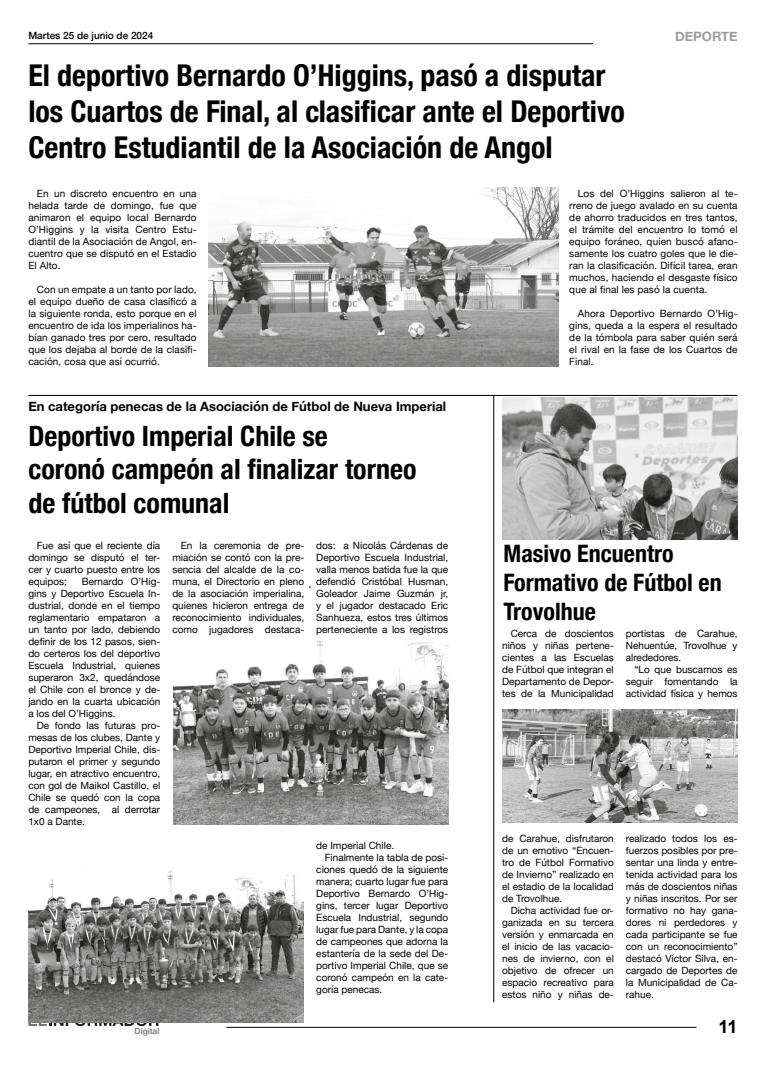
<style>
.page{position:relative;width:766px;height:1078px;background:#fff}
.page>*{position:absolute;margin:0;border:0;box-sizing:border-box;transform-origin:0 0}
.t1{font:700 condensed 30px/36px "Helvetica Neue";color:#000}
.t2{font:700 condensed 28px/33.6px "Helvetica Neue";color:#000}
.t3{font:700 condensed 24px/28.8px "Helvetica Neue";color:#000}
.t4{font:700 18px "Arial";color:#000}
.t5{font:700 13px "Helvetica Neue";color:#000}
.t6{font:700 13px "Helvetica Neue";color:#9d9d9c}
.t7{font:10px/12px "Helvetica Neue";color:#000;text-align:justify}
.t8{font:500 10px "Helvetica Neue";color:#000}
.t9{font:500 8.5px "Helvetica Neue";color:#717170}
</style>
<div class="page">
<hr style="left:28px;top:43px;width:564px;height:1px;background:#000">
<hr style="left:226px;top:1026px;width:470px;height:1px;background:#000">
<svg style="left:28px;top:1021px;width:131px;height:4px"></svg>
<hr style="left:28px;top:395px;width:709px;height:1px;background:#000">
<img style="left:173px;top:641px;width:275px;height:183px">
<img style="left:208px;top:187px;width:350px;height:180px">
<img style="left:28px;top:870px;width:275px;height:151px">
<hr style="left:493px;top:395px;width:1px;height:607px;background:#000">
<img style="left:502px;top:397px;width:235px;height:142px">
<img style="left:502px;top:709px;width:235px;height:113px">
<p class="t8" style="left:28px;top:28px;width:126px">Martes 25 de junio de 2024</p>
<h3 class="t6" style="left:675px;top:26px;width:64px">DEPORTE</h3>
<h1 class="t1" style="left:28px;top:55px;width:597px">El deportivo Bernardo O’Higgins, pasó a disputar los Cuartos de Final, al clasificar ante el Deportivo<br>Centro Estudiantil de la Asociación de Angol</h1>
<p class="t7" style="left:28px;top:188px;width:170px;text-indent:8px">En un discreto encuentro en una helada tarde de domingo, fue que animaron el equipo local Bernardo O’Higgins y la visita Centro Estu&shy;diantil de la Asociación de Angol, en&shy;cuentro que se disputó en el Estadio El Alto.</p>
<p class="t7" style="left:28px;top:284px;width:170px;text-indent:8px">Con un empate a un tanto por lado, el equipo dueño de casa clasificó a la siguiente ronda, esto porque en el encuentro de ida los imperialinos ha&shy;bían ganado tres por cero, resultado que los dejaba al borde de la clasifi&shy;cación, cosa que así ocurrió.</p>
<p class="t7" style="left:569px;top:188px;width:170px;text-indent:8px">Los del O’Higgins salieron al te&shy;rreno de juego avalado en su cuenta de ahorro traducidos en tres tantos, el trámite del encuentro lo tomó el equipo foráneo, quien buscó afano&shy;samente los cuatro goles que le die&shy;ran la clasificación. Difícil tarea, eran muchos, haciendo el desgaste físico que al final les pasó la cuenta.</p>
<p class="t7" style="left:569px;top:308px;width:170px;text-indent:8px">Ahora Deportivo Bernardo O’Hig&shy;gins, queda a la espera el resultado de la tómbola para saber quién será el rival en la fase de los Cuartos de Final.</p>
<h3 class="t5" style="left:28px;top:396px;width:419px">En categoría penecas de la Asociación de Fútbol de Nueva Imperial</h3>
<h2 class="t2" style="left:28px;top:417px;width:389px">Deportivo Imperial Chile se<br>coronó campeón al finalizar torneo de fútbol comunal</h2>
<p class="t7" style="left:28px;top:539px;width:133px;text-indent:9px">Fue así que el reciente día domingo se disputó el ter&shy;cer y cuarto puesto entre los equipos;</p>
<p class="t7" style="left:172px;top:539px;width:133px;text-indent:8px">En la ceremonia de pre&shy;miación se contó con la pre&shy;sencia del alcalde de la co&shy;muna, el Directorio en pleno de la asociación imperialina, quienes hicieron entrega de reconocimiento individuales, como jugadores destaca-</p>
<p class="t7" style="left:316px;top:539px;width:133px">dos: a Nicolás Cárdenas de Deportivo Escuela Industrial, valla menos batida fue la que defendió Cristóbal Husman, Goleador Jaime Guzmán jr, y el jugador destacado Eric Sanhueza, estos tres últimos perteneciente a los registros</p>
<p class="t7" style="left:28px;top:575px;width:133px;text-indent:53px">Bernardo O’Hig&shy;gins y Deportivo Escuela In&shy;dustrial, donde en el tiempo reglamentario empataron a un tanto por lado, debiendo definir de los 12 pasos, sien&shy;do certeros los del deportivo Escuela Industrial, quienes superaron 3x2, quedándose el Chile con el bronce y de&shy;jando en la cuarta ubicación a los del O’Higgins.</p>
<p class="t7" style="left:28px;top:719px;width:133px;text-indent:8px">De fondo las futuras pro&shy;mesas de los clubes, Dante y Deportivo Imperial Chile, dis&shy;putaron el primer y segundo lugar, en atractivo encuentro, con gol de Maikol Castillo, el Chile se quedó con la copa de campeones, al derrotar 1x0 a Dante.</p>
<p class="t7" style="left:316px;top:839px;width:79px">de Imperial Chile.</p>
<p class="t7" style="left:325px;top:851px;width:125px">Finalmente la tabla de posi-</p>
<p class="t7" style="left:316px;top:863px;width:133px">ciones quedó de la siguiente</p>
<p class="t7" style="left:316px;top:875px;width:133px">manera; cuarto lugar fue para</p>
<p class="t7" style="left:316px;top:887px;width:133px">Deportivo Bernardo O’Hig-</p>
<p class="t7" style="left:316px;top:899px;width:133px">gins, tercer lugar Deportivo</p>
<p class="t7" style="left:316px;top:911px;width:133px">Escuela Industrial, segundo</p>
<p class="t7" style="left:316px;top:923px;width:133px">lugar fue para Dante, y la copa</p>
<p class="t7" style="left:316px;top:935px;width:133px">de campeones que adorna la</p>
<p class="t7" style="left:316px;top:947px;width:133px">estantería de la sede del De-</p>
<p class="t7" style="left:316px;top:959px;width:133px">portivo Imperial Chile, que se</p>
<p class="t7" style="left:316px;top:971px;width:133px">coronó campeón en la cate-</p>
<p class="t7" style="left:316px;top:983px;width:67px">goría penecas.</p>
<h3 class="t3" style="left:503px;top:537px;width:219px">Masivo Encuentro<br>Formativo de Fútbol en<br>Trovolhue</h3>
<p class="t7" style="left:502px;top:628px;width:113px;text-indent:8px">Cerca de doscientos niños y niñas pertene&shy;cientes a las Escuelas de Fútbol que integran el Departamento de Depor&shy;tes de la Municipalidad</p>
<p class="t7" style="left:625px;top:628px;width:113px">portistas de Carahue, Nehuentúe, Trovolhue y alrededores.</p>
<p class="t7" style="left:625px;top:664px;width:113px;text-indent:8px">“Lo que buscamos es seguir fomentando la actividad física y hemos</p>
<p class="t7" style="left:502px;top:832px;width:113px">de Carahue, disfrutaron de un emotivo “Encuen&shy;tro de Fútbol Formativo de Invierno” realizado en el estadio de la localidad de Trovolhue.</p>
<p class="t7" style="left:502px;top:904px;width:113px;text-indent:9px">Dicha actividad fue or&shy;ganizada en su tercera versión y enmarcada en el inicio de las vacacio&shy;nes de invierno, con el objetivo de ofrecer un espacio recreativo para estos niño y niñas de-</p>
<p class="t7" style="left:625px;top:832px;width:113px">realizado todos los es&shy;fuerzos posibles por pre&shy;sentar una linda y entre&shy;tenida actividad para los más de doscientos niñas y niñas inscritos. Por ser formativo no hay gana&shy;dores ni perdedores y cada participante se fue con un reconocimiento” destacó Víctor Silva, en&shy;cargado de Deportes de la Municipalidad de Ca&shy;rahue.</p>
<p class="t9" style="left:134px;top:1023px;width:26px">Digital</p>
<h3 class="t4" style="left:718px;top:1014px;width:21px">11</h3>
</div>
